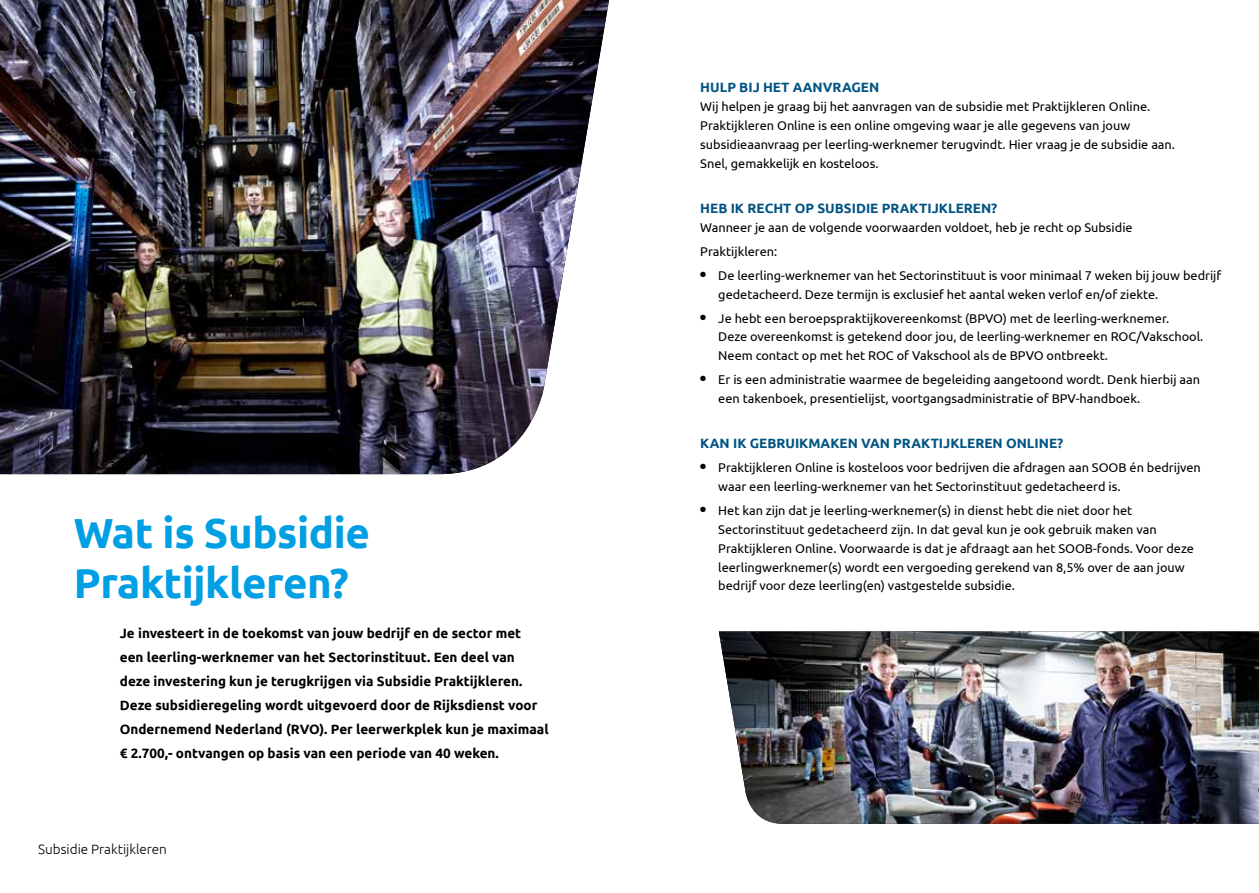
<style>
.page{position:relative;width:1259px;height:893px;background:#fff}
.page>*{position:absolute;margin:0;border:0;box-sizing:border-box;transform-origin:0 0}
.t1{font:700 42px/49.5px "Ubuntu";letter-spacing:-.01em;color:#009fe3}
.t2{font:700 13.5px/24px "Ubuntu";color:#000}
.t3{font:700 13.5px "Ubuntu";color:#005483}
.t4{font:300 13.5px "Ubuntu";color:#000}
.t5{font:12.75px/18.8px "Ubuntu";color:#000}
</style>
<div class="page">
<img style="left:0;top:0;width:609px;height:474px">
<img style="left:719px;top:631px;width:540px;height:193px">
<h1 class="t1" style="left:74px;top:508px;width:298px">Wat is Subsidie<br>Praktijkleren?</h1>
<p class="t2" style="left:120px;top:621px;width:430px">Je investeert in de toekomst van jouw bedrijf en de sector met<br>een leerling-werknemer van het Sectorinstituut. Een deel van deze investering kun je terugkrijgen via Subsidie Praktijkleren.<br>Deze subsidieregeling wordt uitgevoerd door de Rijksdienst voor Ondernemend Nederland (RVO). Per leerwerkplek kun je maximaal € 2.700,- ontvangen op basis van een periode van 40 weken.</p>
<p class="t4" style="left:38px;top:841px;width:130px">Subsidie Praktijkleren</p>
<p class="t3" style="left:700px;top:79px;width:180px">HULP BIJ HET AANVRAGEN</p>
<p class="t5" style="left:700px;top:97px;width:476px">Wij helpen je graag bij het aanvragen van de subsidie met Praktijkleren Online.<br>Praktijkleren Online is een online omgeving waar je alle gegevens van jouw subsidieaanvraag per leerling-werknemer terugvindt. Hier vraag je de subsidie aan.<br>Snel, gemakkelijk en kosteloos.</p>
<p class="t3" style="left:700px;top:200px;width:298px">HEB IK RECHT OP SUBSIDIE PRAKTIJKLEREN?</p>
<p class="t5" style="left:700px;top:215px;width:434px;line-height:24px">Wanneer je aan de volgende voorwaarden voldoet, heb je recht op Subsidie<br>Praktijkleren:</p>
<p class="t5" style="left:718px;top:265px;width:504px;text-indent:-18px">● De leerling-werknemer van het Sectorinstituut is voor minimaal 7 weken bij jouw bedrijf gedetacheerd. Deze termijn is exclusief het aantal weken verlof en/of ziekte.</p>
<p class="t5" style="left:718px;top:308px;width:486px;text-indent:-18px">● Je hebt een beroepspraktijkovereenkomst (BPVO) met de leerling-werknemer.<br>Deze overeenkomst is getekend door jou, de leerling-werknemer en ROC/Vakschool.<br>Neem contact op met het ROC of Vakschool als de BPVO ontbreekt.</p>
<p class="t5" style="left:718px;top:370px;width:483px;text-indent:-18px">● Er is een administratie waarmee de begeleiding aangetoond wordt. Denk hierbij aan een takenboek, presentielijst, voortgangsadministratie of BPV-handboek.</p>
<p class="t3" style="left:700px;top:435px;width:364px">KAN IK GEBRUIKMAKEN VAN PRAKTIJKLEREN ONLINE?</p>
<p class="t5" style="left:718px;top:457px;width:484px;line-height:19.5px;text-indent:-18px">● Praktijkleren Online is kosteloos voor bedrijven die afdragen aan SOOB én bedrijven waar een leerling-werknemer van het Sectorinstituut gedetacheerd is.</p>
<p class="t5" style="left:718px;top:501px;width:477px;text-indent:-18px">● Het kan zijn dat je leerling-werknemer(s) in dienst hebt die niet door het Sectorinstituut gedetacheerd zijn. In dat geval kun je ook gebruik maken van Praktijkleren Online. Voorwaarde is dat je afdraagt aan het SOOB-fonds. Voor deze leerlingwerknemer(s) wordt een vergoeding gerekend van 8,5% over de aan jouw bedrijf voor deze leerling(en) vastgestelde subsidie.</p>
</div>
